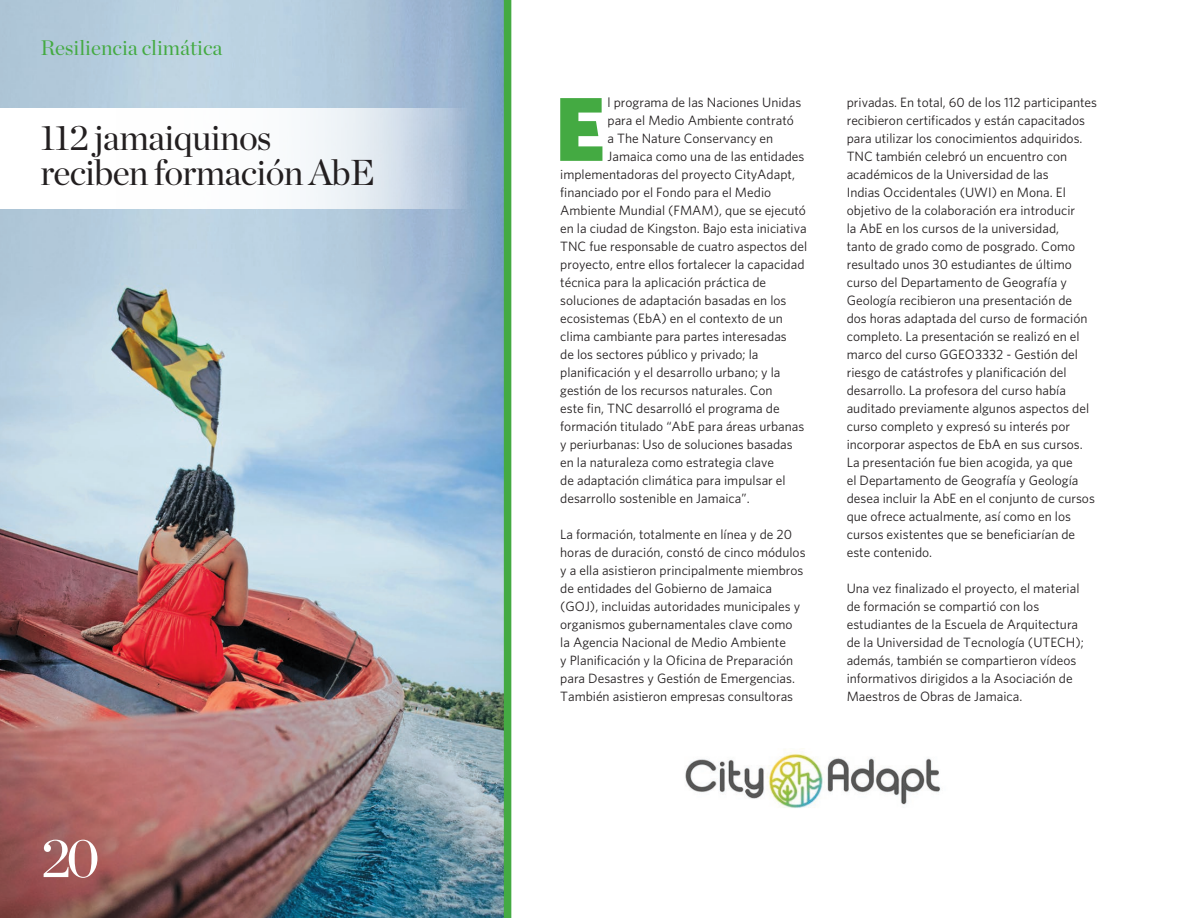
<style>
.page{position:relative;width:1188px;height:918px;background:#fff}
.page>*{position:absolute;margin:0;border:0;box-sizing:border-box;transform-origin:0 0}
.t1{font:900 90.9px "Whitney HTF";color:#44aa42}
.t2{font:55.5px "Chronicle Display";color:#fff}
.t3{font:36px "Chronicle Display";letter-spacing:-.02em;color:#231f20}
.t4{font:21px "Chronicle Display";color:#44aa42}
.t5{font:13.5px/18px "Whitney HTF";color:#231f20}
</style>
<div class="page">
<img style="left:0;top:0;width:504px;height:918px">
<svg style="left:0;top:108px;width:467px;height:100px"></svg>
<div style="left:504px;top:0;width:7px;height:918px;background:#44aa42"></div>
<img style="left:685px;top:749px;width:256px;height:59px">
<p class="t4" style="left:40px;top:31px;width:183px">Resiliencia climática</p>
<p class="t3" style="left:40px;top:110px;width:233px">112 jamaiquinos</p>
<p class="t3" style="left:40px;top:145px;width:336px">reciben formación AbE</p>
<p class="t2" style="left:40px;top:815px;width:61px">20</p>
<p class="t1" style="left:555px;top:74px;width:51px">E</p>
<p class="t5" style="left:608px;top:93px;width:195px">l programa de las Naciones Unidas</p>
<p class="t5" style="left:608px;top:111px;width:188px">para el Medio Ambiente contrató</p>
<p class="t5" style="left:608px;top:129px;width:167px">a The Nature Conservancy en</p>
<p class="t5" style="left:608px;top:147px;width:198px">Jamaica como una de las entidades</p>
<p class="t5" style="left:560px;top:165px;width:236px">implementadoras del proyecto CityAdapt,</p>
<p class="t5" style="left:560px;top:183px;width:212px">financiado por el Fondo para el Medio</p>
<p class="t5" style="left:560px;top:201px;width:247px">Ambiente Mundial (FMAM), que se ejecutó</p>
<p class="t5" style="left:560px;top:219px;width:248px">en la ciudad de Kingston. Bajo esta iniciativa</p>
<p class="t5" style="left:560px;top:237px;width:248px">TNC fue responsable de cuatro aspectos del</p>
<p class="t5" style="left:560px;top:255px;width:246px">proyecto, entre ellos fortalecer la capacidad</p>
<p class="t5" style="left:560px;top:273px;width:208px">técnica para la aplicación práctica de</p>
<p class="t5" style="left:560px;top:291px;width:228px">soluciones de adaptación basadas en los</p>
<p class="t5" style="left:560px;top:309px;width:224px">ecosistemas (EbA) en el contexto de un</p>
<p class="t5" style="left:560px;top:327px;width:228px">clima cambiante para partes interesadas</p>
<p class="t5" style="left:560px;top:345px;width:200px">de los sectores público y privado; la</p>
<p class="t5" style="left:560px;top:363px;width:222px">planificación y el desarrollo urbano; y la</p>
<p class="t5" style="left:560px;top:381px;width:214px">gestión de los recursos naturales. Con</p>
<p class="t5" style="left:560px;top:399px;width:221px">este fin, TNC desarrolló el programa de</p>
<p class="t5" style="left:560px;top:417px;width:246px">formación titulado “AbE para áreas urbanas</p>
<p class="t5" style="left:560px;top:435px;width:234px">y periurbanas: Uso de soluciones basadas</p>
<p class="t5" style="left:560px;top:453px;width:215px">en la naturaleza como estrategia clave</p>
<p class="t5" style="left:560px;top:471px;width:227px">de adaptación climática para impulsar el</p>
<p class="t5" style="left:560px;top:489px;width:191px">desarrollo sostenible en Jamaica”.</p>
<p class="t5" style="left:560px;top:525px;width:247px">La formación, totalmente en línea y de 20 horas de duración, constó de cinco módulos y a ella asistieron principalmente miembros de entidades del Gobierno de Jamaica (GOJ), incluidas autoridades municipales y organismos gubernamentales clave como la Agencia Nacional de Medio Ambiente<br>y Planificación y la Oficina de Preparación para Desastres y Gestión de Emergencias.<br>También asistieron empresas consultoras</p>
<p class="t5" style="left:847px;top:93px;width:252px">privadas. En total, 60 de los 112 participantes recibieron certificados y están capacitados para utilizar los conocimientos adquiridos.<br>TNC también celebró un encuentro con académicos de la Universidad de las<br>Indias Occidentales (UWI) en Mona. El objetivo de la colaboración era introducir<br>la AbE en los cursos de la universidad,<br>tanto de grado como de posgrado. Como resultado unos 30 estudiantes de último curso del Departamento de Geografía y Geología recibieron una presentación de<br>dos horas adaptada del curso de formación completo. La presentación se realizó en el marco del curso GGEO3332 - Gestión del riesgo de catástrofes y planificación del desarrollo. La profesora del curso había auditado previamente algunos aspectos del curso completo y expresó su interés por incorporar aspectos de EbA en sus cursos.<br>La presentación fue bien acogida, ya que<br>el Departamento de Geografía y Geología desea incluir la AbE en el conjunto de cursos que ofrece actualmente, así como en los cursos existentes que se beneficiarían de este contenido.</p>
<p class="t5" style="left:847px;top:579px;width:239px">Una vez finalizado el proyecto, el material de formación se compartió con los estudiantes de la Escuela de Arquitectura de la Universidad de Tecnología (UTECH); además, también se compartieron vídeos informativos dirigidos a la Asociación de Maestros de Obras de Jamaica.</p>
</div>
